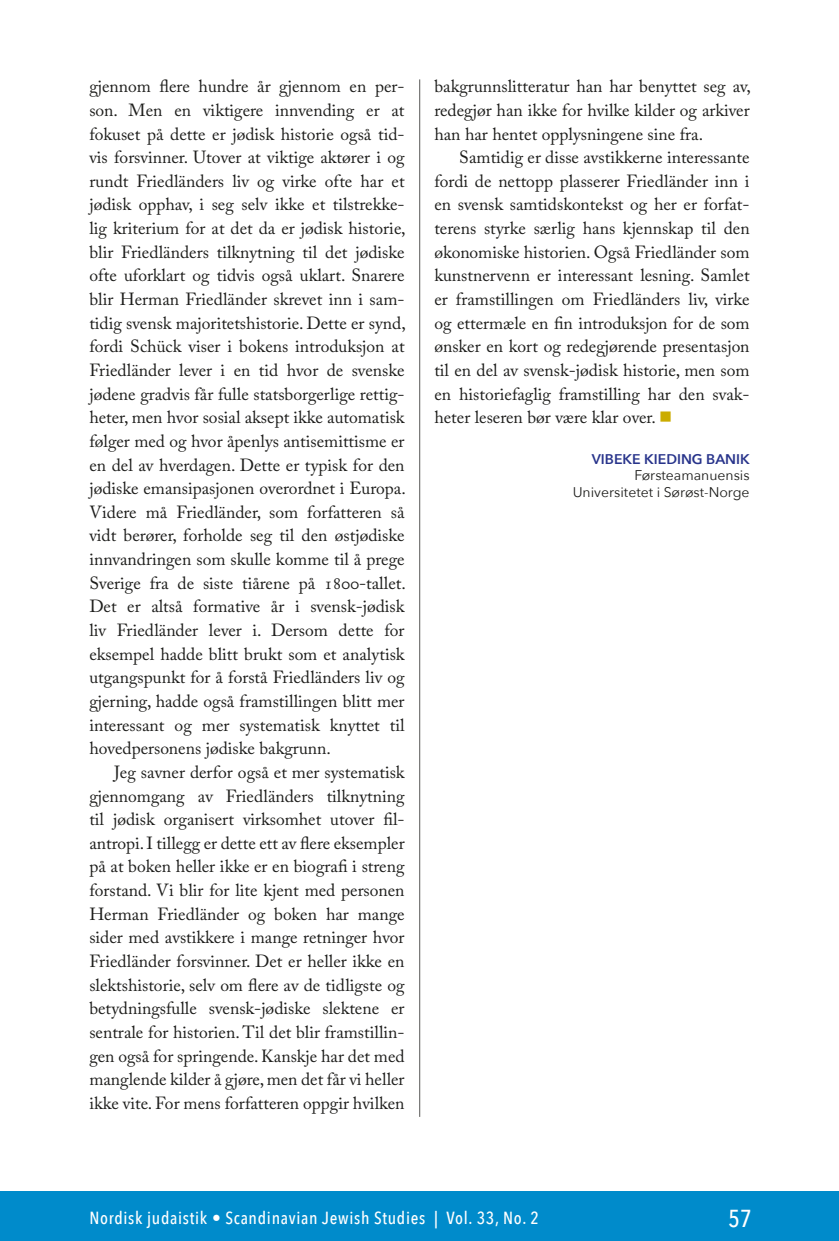
<style>
.page{position:relative;width:839px;height:1241px;background:#fff}
.page>*{position:absolute;margin:0;border:0;box-sizing:border-box;transform-origin:0 0}
.t1{font:500 24.5px "Avenir Next Condensed";color:#fff}
.Leipis{font:17.5px/23.6px "Adobe Caslon Pro";color:#1d1d1b}
.t2{font:500 17.5px "Avenir Next Condensed";letter-spacing:.04em;color:#fff}
.Kirjoittajan_tiedot{font:14px/16.6px "Avenir Next";color:#1d1d1b;text-align:right}
.Kirjoittajan_tiedot-2{font:600 14px "Avenir Next";color:#28348b}
.s1{color:#cbac00}
</style>
<div class="page">
<div style="left:0;top:1191px;width:838px;height:49px;background:#008bcb"></div>
<hr style="left:419px;top:79px;width:1px;height:1037px;background:#575756">
<p class="Leipis" style="left:89px;top:74px;width:318px">gjennom flere hundre år gjennom en per&shy;son. Men en viktigere innvending er at fokuset på dette er jødisk historie også tid&shy;vis forsvinner. Utover at viktige aktører i og rundt Friedländers liv og virke ofte har et jødisk opphav, i seg selv ikke et tilstrekke&shy;lig kriterium for at det da er jødisk historie, blir Friedländers tilknytning til det jødiske ofte uforklart og tidvis også uklart. Snarere blir Herman Friedländer skrevet inn i sam&shy;tidig svensk majoritetshistorie. Dette er synd, fordi Schück viser i bokens introduksjon at Friedländer lever i en tid hvor de svenske jødene gradvis får fulle statsborgerlige rettig&shy;heter, men hvor sosial aksept ikke automatisk følger med og hvor åpenlys antisemittisme er en del av hverdagen. Dette er typisk for den jødiske emansipasjonen overordnet i Europa.<br>Videre må Friedländer, som forfatteren så vidt berører, forholde seg til den østjødiske innvandringen som skulle komme til å prege Sverige fra de siste tiårene på 1800-tallet.<br>Det er altså formative år i svensk-jødisk liv Friedländer lever i. Dersom dette for eksempel hadde blitt brukt som et analytisk utgangspunkt for å forstå Friedländers liv og gjerning, hadde også framstillingen blitt mer interessant og mer systematisk knyttet til hovedpersonens jødiske bakgrunn.</p>
<p class="Leipis" style="left:89px;top:760px;width:317px;text-indent:25px">Jeg savner derfor også et mer systematisk gjennomgang av Friedländers tilknytning til jødisk organisert virksomhet utover fil&shy;antropi. I tillegg er dette ett av flere eksempler på at boken heller ikke er en biografi i streng forstand. Vi blir for lite kjent med personen Herman Friedländer og boken har mange sider med avstikkere i mange retninger hvor Friedländer forsvinner. Det er heller ikke en slektshistorie, selv om flere av de tidligste og betydningsfulle svensk-jødiske slektene er sentrale for historien. Til det blir framstillin&shy;gen også for springende. Kanskje har det med manglende kilder å gjøre, men det får vi heller ikke vite. For mens forfatteren oppgir hvilken</p>
<p class="Leipis" style="left:434px;top:74px;width:318px;text-align:justify">bakgrunnslitteratur han har benyttet seg av, redegjør han ikke for hvilke kilder og arkiver han har hentet opplysningene sine fra.</p>
<p class="Leipis" style="left:434px;top:145px;width:317px;text-align:justify;text-indent:25px">Samtidig er disse avstikkerne interessante fordi de nettopp plasserer Friedländer inn i en svensk samtidskontekst og her er forfat&shy;terens styrke særlig hans kjennskap til den økonomiske historien. Også Friedländer som kunstnervenn er interessant lesning. Samlet er framstillingen om Friedländers liv, virke og ettermæle en fin introduksjon for de som ønsker en kort og redegjørende presentasjon til en del av svensk-jødisk historie, men som en historiefaglig framstilling har den svak&shy;heter leseren bør være klar over. <span class="s1">■</span></p>
<p class="Kirjoittajan_tiedot-2" style="left:591px;top:446px;width:159px">VIBEKE KIEDING BANIK</p>
<p class="Kirjoittajan_tiedot" style="left:572px;top:466px;width:178px">Førsteamanuensis<br>Universitetet i Sørøst-Norge</p>
<p class="t2" style="left:89px;top:1207px;width:451px">Nordisk judaistik • Scandinavian Jewish Studies | Vol. 33, No. 2</p>
<h1 class="t1" style="left:728px;top:1203px;width:25px">57</h1>
</div>
